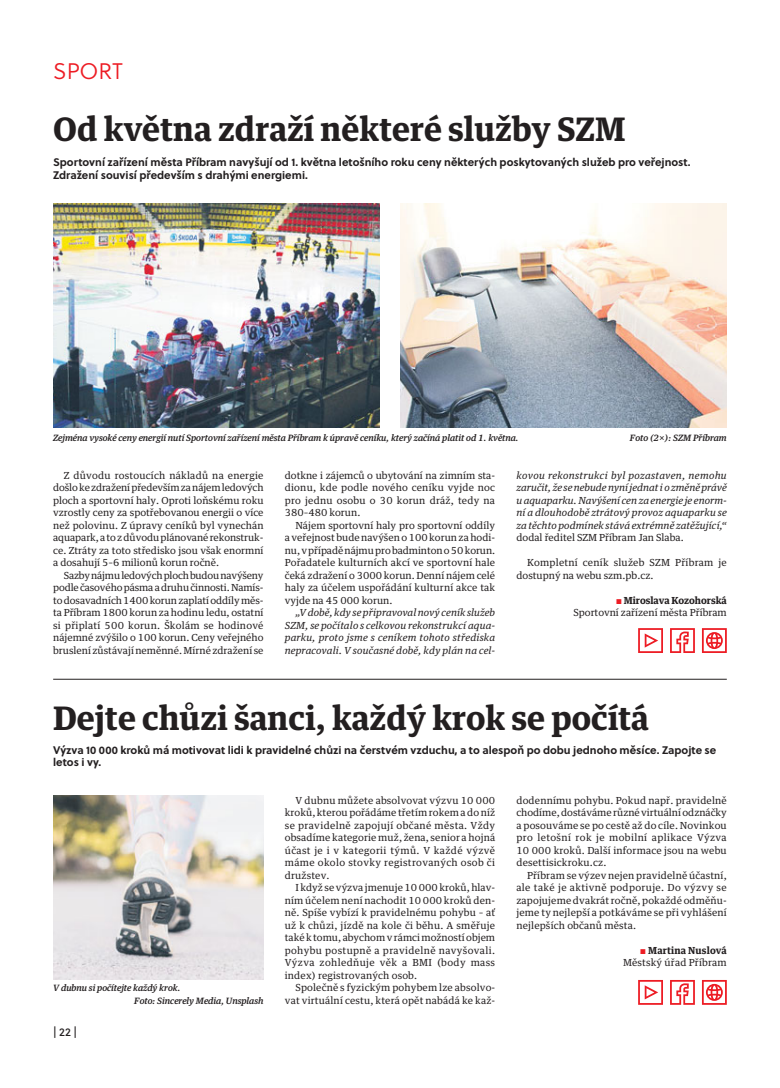
<style>
.page{position:relative;width:780px;height:1088px;background:#fff}
.page>*{position:absolute;margin:0;border:0;box-sizing:border-box;transform-origin:0 0}
.t1{font:700 32.5px "Guardian Text Egyp";color:#231f20}
.t2{font:22.5px "Soleil Lt";letter-spacing:-.005em;color:#ed1c24}
.t3{font:11.25px "Soleil Bk";color:#231f20}
.t4{font:700 11px/12.5px "Soleil";color:#231f20}
.t5{font:9.75px/12.5px "Guardian Text Egyp";letter-spacing:.015em;color:#231f20;text-align:justify}
.t6{font:italic 9.75px/12.5px "Guardian Text Egyp";letter-spacing:.015em;color:#231f20;text-align:justify}
.t7{font:italic 500 8.75px/12.5px "Guardian Text Egyp";color:#231f20}
.s1{font-family:"Soleil Bk";font-size:9.62px;color:#ed1c24}
.s2{font-weight:700}
</style>
<div class="page">
<img style="left:53px;top:795px;width:210px;height:184px">
<svg style="left:638px;top:980px;width:25px;height:25px"></svg>
<svg style="left:670px;top:980px;width:24px;height:25px"></svg>
<svg style="left:702px;top:980px;width:24px;height:25px"></svg>
<svg style="left:638px;top:628px;width:25px;height:25px"></svg>
<svg style="left:670px;top:628px;width:24px;height:25px"></svg>
<svg style="left:702px;top:628px;width:24px;height:25px"></svg>
<hr style="left:53px;top:679px;width:673px;height:1px;background:#231f20">
<img style="left:53px;top:203px;width:326px;height:224px">
<img style="left:400px;top:203px;width:326px;height:224px">
<h2 class="t2" style="left:53px;top:58px;width:71px">SPORT</h2>
<h1 class="t1" style="left:53px;top:115px;width:574px">Od května zdraží některé služby SZM</h1>
<p class="t4" style="left:53px;top:157px;width:639px">Sportovní zařízení města Příbram navyšují od 1. května letošního roku ceny některých poskytovaných služeb pro veřejnost.<br>Zdražení souvisí především s drahými energiemi.</p>
<p class="t7" style="left:53px;top:432px;width:467px">Zejména vysoké ceny energií nutí Sportovní zařízení města Příbram k úpravě ceníku, který začíná platit od 1. května.</p>
<p class="t7" style="left:629px;top:432px;width:98px">Foto (2×): SZM Příbram</p>
<p class="t5" style="left:53px;top:470px;width:212px;text-indent:11px">Z důvodu rostoucích nákladů na energie došlo ke zdražení především za nájem ledových ploch a sportovní haly. Oproti loňskému roku vzrostly ceny za spotřebovanou energii o více než polovinu. Z úpravy ceníků byl vynechán aquapark, a to z důvodu plánované rekonstruk&shy;ce. Ztráty za toto středisko jsou však enormní a dosahují 5–6 milionů korun ročně.</p>
<p class="t5" style="left:53px;top:570px;width:212px;text-indent:11px">Sazby nájmu ledových ploch budou navýšeny podle časového pásma a druhu činnosti. Namís&shy;to dosavadních 1400 korun zaplatí oddíly měs&shy;ta Příbram 1800 korun za hodinu ledu, ostatní si připlatí 500 korun. Školám se hodinové nájemné zvýšilo o 100 korun. Ceny veřejného bruslení zůstávají neměnné. Mírné zdražení se</p>
<p class="t5" style="left:285px;top:470px;width:212px">dotkne i zájemců o ubytování na zimním sta&shy;dionu, kde podle nového ceníku vyjde noc pro jednu osobu o 30 korun dráž, tedy na 380–480 korun.</p>
<p class="t5" style="left:285px;top:520px;width:212px;text-indent:11px">Nájem sportovní haly pro sportovní oddíly a veřejnost bude navýšen o 100 korun za hodi&shy;nu, v případě nájmu pro badminton o 50 korun.<br>Pořadatele kulturních akcí ve sportovní hale čeká zdražení o 3000 korun. Denní nájem celé haly za účelem uspořádání kulturní akce tak vyjde na 45 000 korun.</p>
<p class="t6" style="left:285px;top:607px;width:212px;text-indent:11px">„V době, kdy se připravoval nový ceník služeb SZM, se počítalo s celkovou rekonstrukcí aqua&shy;parku, proto jsme s ceníkem tohoto střediska nepracovali. V současné době, kdy plán na cel-</p>
<p class="t6" style="left:516px;top:470px;width:212px">kovou rekonstrukci byl pozastaven, nemohu zaručit, že se nebude nyní jednat i o změně právě u aquaparku. Navýšení cen za energie je enorm&shy;ní a dlouhodobě ztrátový provoz aquaparku se za těchto podmínek stává extrémně zatěžující,“</p>
<p class="t5" style="left:516px;top:532px;width:169px">dodal ředitel SZM Příbram Jan Slaba.</p>
<p class="t5" style="left:516px;top:557px;width:212px;text-indent:11px">Kompletní ceník služeb SZM Příbram je dostupný na webu szm.pb.cz.</p>
<p class="t5" style="left:573px;top:595px;width:155px;text-align:right"><span class="s1">S</span> <span class="s2">Miroslava Kozohorská<br></span>Sportovní zařízení města Příbram</p>
<h1 class="t1" style="left:53px;top:704px;width:597px">Dejte chůzi šanci, každý krok se počítá</h1>
<p class="t4" style="left:53px;top:744px;width:664px">Výzva 10 000 kroků má motivovat lidi k pravidelné chůzi na čerstvém vzduchu, a to alespoň po dobu jednoho měsíce. Zapojte se letos i vy.</p>
<p class="t7" style="left:134px;top:982px;width:131px;text-indent:-81px">V dubnu si počítejte každý krok.<br>Foto: Sincerely Media, Unsplash</p>
<p class="t3" style="left:53px;top:1026px;width:25px">| 22 |</p>
<p class="t5" style="left:285px;top:795px;width:212px;text-indent:11px">V dubnu můžete absolvovat výzvu 10 000 kroků, kterou pořádáme třetím rokem a do níž se pravidelně zapojují občané města. Vždy obsadíme kategorie muž, žena, senior a hojná účast je i v kategorii týmů. V každé výzvě máme okolo stovky registrovaných osob či družstev.</p>
<p class="t5" style="left:285px;top:882px;width:212px;text-indent:11px">I když se výzva jmenuje 10 000 kroků, hlav&shy;ním účelem není nachodit 10 000 kroků den&shy;ně. Spíše vybízí k pravidelnému pohybu – ať už k chůzi, jízdě na kole či běhu. A směřuje také k tomu, abychom v rámci možností objem pohybu postupně a pravidelně navyšovali.<br>Výzva zohledňuje věk a BMI (body mass index) registrovaných osob.</p>
<p class="t5" style="left:285px;top:982px;width:212px;text-align:right">Společně s fyzickým pohybem lze absolvo&shy;vat virtuální cestu, která opět nabádá ke kaž-</p>
<p class="t5" style="left:516px;top:795px;width:212px">dodennímu pohybu. Pokud např. pravidelně chodíme, dostáváme různé virtuální odznáčky a posouváme se po cestě až do cíle. Novinkou pro letošní rok je mobilní aplikace Výzva 10 000 kroků. Další informace jsou na webu desettisickroku.cz.</p>
<p class="t5" style="left:516px;top:870px;width:212px;text-indent:11px">Příbram se výzev nejen pravidelně účastní, ale také je aktivně podporuje. Do výzvy se zapojujeme dvakrát ročně, pokaždé odměňu&shy;jeme ty nejlepší a potkáváme se při vyhlášení nejlepších občanů města.</p>
<p class="t5" style="left:623px;top:945px;width:105px;text-align:right"><span class="s1">S</span> <span class="s2">Martina Nuslová<br></span>Městský úřad Příbram</p>
</div>
